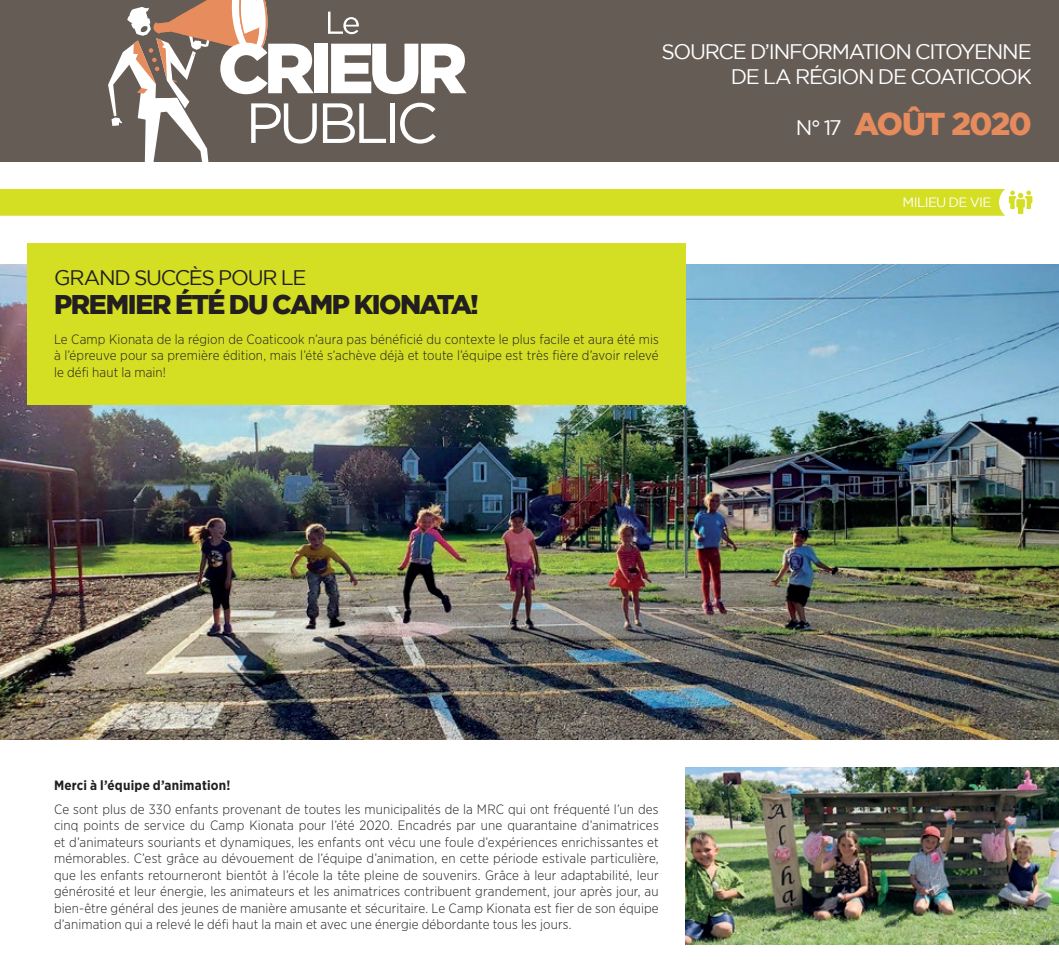
<style>
.page{position:relative;width:1059px;height:972px;background:#fff}
.page>*{position:absolute;margin:0;border:0;box-sizing:border-box;transform-origin:0 0}
.t1{font:900 31.5px "Gotham";letter-spacing:-.045em;color:#e68b5d}
.t2{font:900 27px "Gotham";letter-spacing:-.06em;color:#231f20}
.t3{font:21px/25.2px "Gotham";letter-spacing:-.06em;color:#fff;text-align:right}
.t4{font:21px "Gotham";letter-spacing:-.06em;color:#231f20}
.t5{font:300 13.5px/16.5px "Gotham Narrow";letter-spacing:.005em;color:#231f20;text-align:justify}
.t6{font:700 13.5px "Gotham Narrow";letter-spacing:.015em;color:#231f20}
.t7{font:13.5px "Gotham";letter-spacing:-.045em;color:#fff}
.s1{font-weight:400;font-size:21px;color:#fff}
</style>
<div class="page">
<div style="left:0;top:0;width:1058px;height:162px;background:#655c56"></div>
<div style="left:314px;top:44px;width:13px;height:49px;background:#fff"></div>
<svg style="left:331px;top:44px;width:135px;height:50px"></svg>
<svg style="left:108px;top:0;width:209px;height:162px"></svg>
<svg style="left:323px;top:103px;width:63px;height:40px"></svg>
<hr style="left:390px;top:103px;width:4px;height:40px;background:#fff">
<svg style="left:400px;top:103px;width:35px;height:41px"></svg>
<svg style="left:328px;top:12px;width:31px;height:22px"></svg>
<div style="left:0;top:189px;width:1032px;height:27px;background:#d4de23"></div>
<img style="left:0;top:265px;width:1058px;height:475px">
<img style="left:685px;top:768px;width:373px;height:177px">
<div style="left:27px;top:243px;width:658px;height:162px;background:#d4de23"></div>
<h3 class="t3" style="left:661px;top:39px;width:372px">SOURCE D’INFORMATION CITOYENNE<br>DE LA RÉGION DE COATICOOK</h3>
<h1 class="t1" style="left:795px;top:106px;width:238px"><span class="s1">N° 17</span> AOÛT 2020</h1>
<h3 class="t4" style="left:54px;top:266px;width:254px">GRAND SUCCÈS POUR LE</h3>
<h2 class="t2" style="left:54px;top:289px;width:426px">PREMIER ÉTÉ DU CAMP KIONATA!</h2>
<p class="t5" style="left:54px;top:331px;width:606px">Le Camp Kionata de la région de Coaticook n’aura pas bénéficié du contexte le plus facile et aura été mis à l’épreuve pour sa première édition, mais l’été s’achève déjà et toute l’équipe est très fière d’avoir relevé le défi haut la main!</p>
<p class="t6" style="left:54px;top:777px;width:178px">Merci à l’équipe d’animation!</p>
<p class="t5" style="left:54px;top:800px;width:606px">Ce sont plus de 330 enfants provenant de toutes les municipalités de la MRC qui ont fréquenté l’un des cinq points de service du Camp Kionata pour l’été 2020. Encadrés par une quarantaine d’animatrices et d’animateurs souriants et dynamiques, les enfants ont vécu une foule d’expériences enrichissantes et mémorables. C’est grâce au dévouement de l’équipe d’animation, en cette période estivale particulière, que les enfants retourneront bientôt à l’école la tête pleine de souvenirs. Grâce à leur adaptabilité, leur générosité et leur énergie, les animateurs et les animatrices contribuent grandement, jour après jour, au bien-être général des jeunes de manière amusante et sécuritaire. Le Camp Kionata est fier de son équipe d’animation qui a relevé le défi haut la main et avec une énergie débordante tous les jours.</p>
<p class="t7" style="left:902px;top:195px;width:90px">MILIEU DE VIE</p>
</div>
